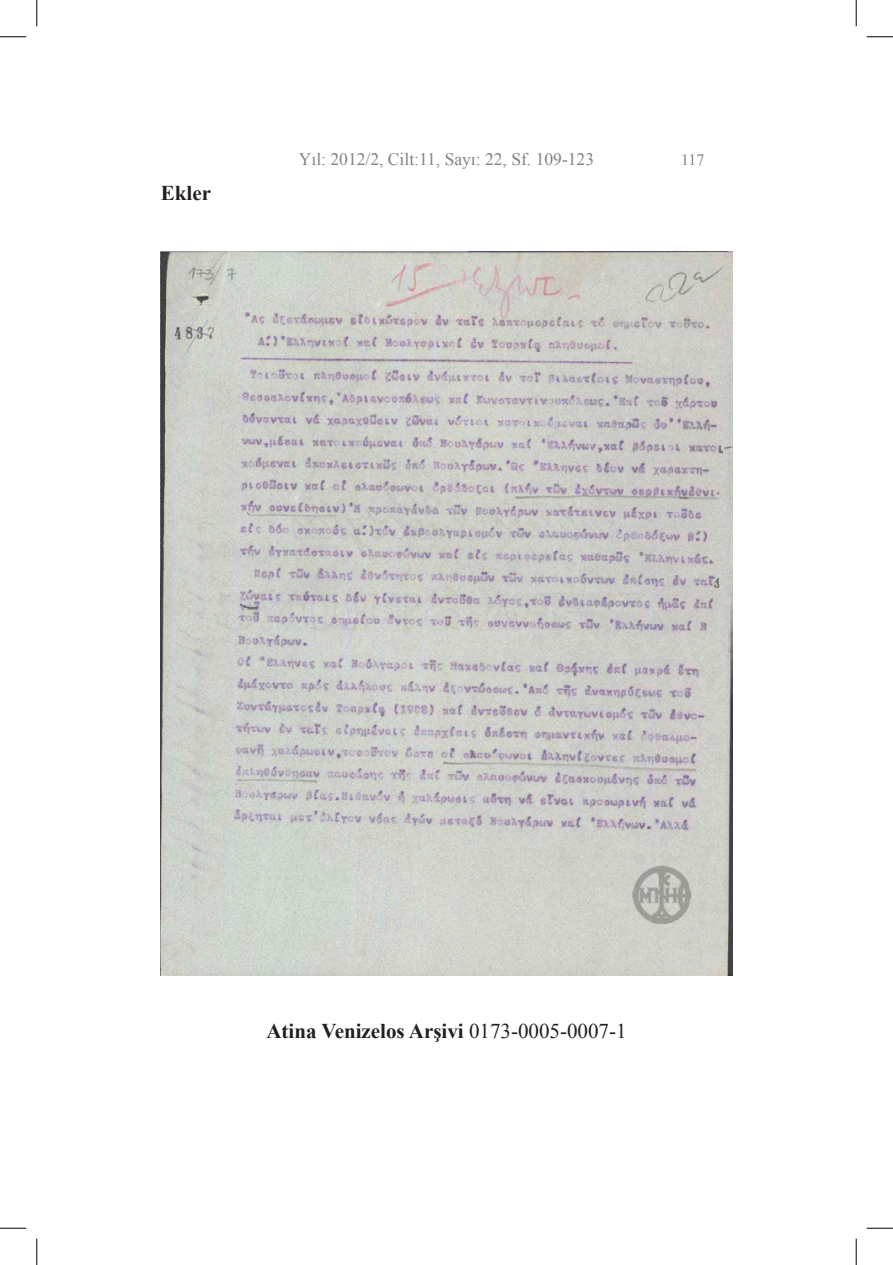
<style>
.page{position:relative;width:893px;height:1265px;background:#fff}
.page>*{position:absolute;margin:0;border:0;box-sizing:border-box;transform-origin:0 0}
.t1{font:700 21px "Times New Roman";color:#231f20}
.t2{font:17.5px "Times New Roman";color:#808285}
.t3{font:15.75px "Times New Roman";color:#808285}
.s1{font-weight:400}
</style>
<div class="page">
<img style="left:161px;top:252px;width:570px;height:722px">
<svg style="left:0;top:36px;width:26px;height:1px"></svg>
<svg style="left:866px;top:36px;width:26px;height:1px"></svg>
<svg style="left:0;top:1227px;width:26px;height:1px"></svg>
<svg style="left:866px;top:1227px;width:26px;height:1px"></svg>
<svg style="left:36px;top:0;width:1px;height:26px"></svg>
<svg style="left:36px;top:1238px;width:1px;height:26px"></svg>
<svg style="left:855px;top:0;width:1px;height:26px"></svg>
<svg style="left:855px;top:1238px;width:1px;height:26px"></svg>
<p class="t1" style="left:161px;top:178px;width:52px">Ekler</p>
<p class="t2" style="left:299px;top:147px;width:296px">Yıl: 2012/2, Cilt:11, Sayı: 22, Sf. 109-123</p>
<p class="t3" style="left:680px;top:149px;width:25px">117</p>
<p class="t1" style="left:266px;top:1016px;width:361px">Atina Venizelos Arşivi <span class="s1">0173-0005-0007-1</span></p>
</div>
